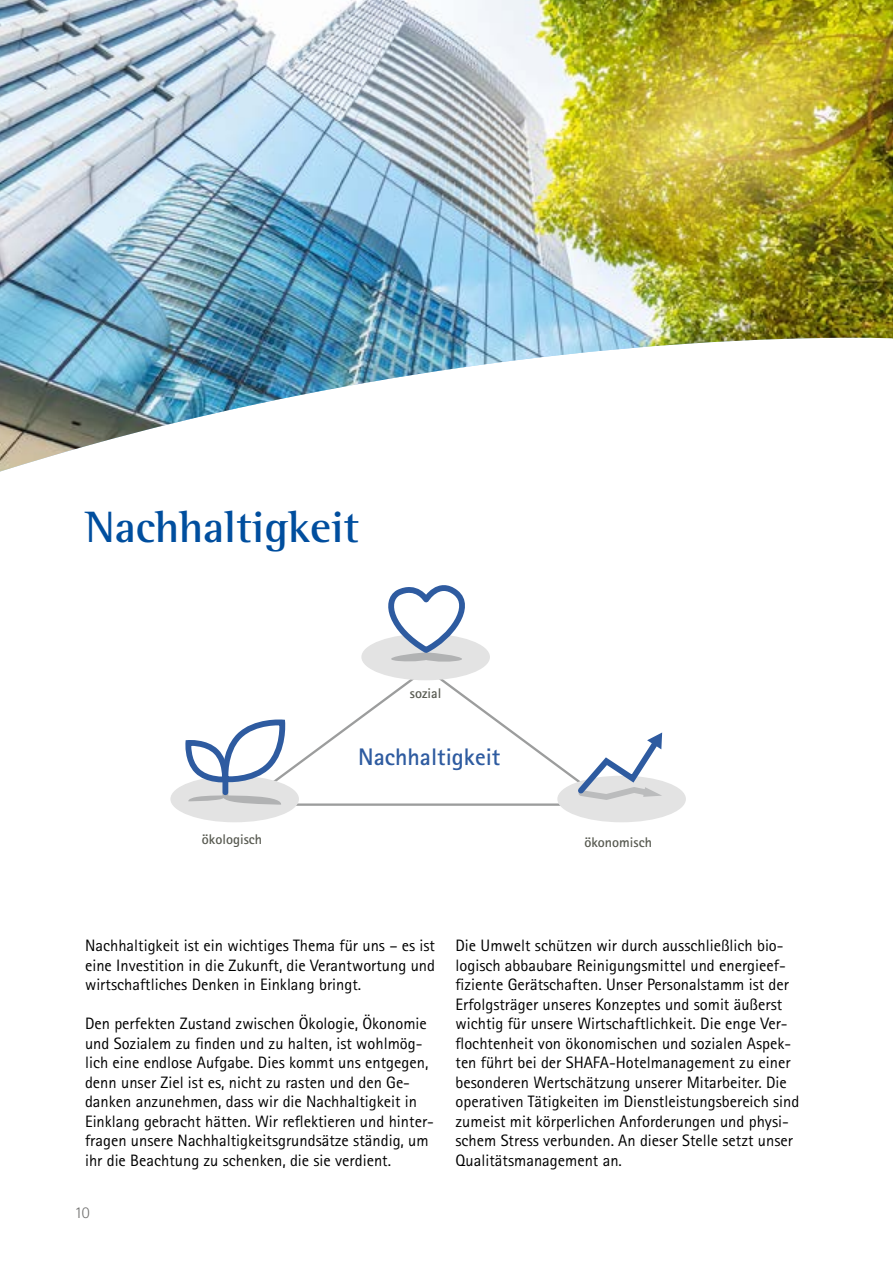
<style>
.page{position:relative;width:893px;height:1263px;background:#fff}
.page>*{position:absolute;margin:0;border:0;box-sizing:border-box;transform-origin:0 0}
.t1{font:700 45px "Rotis Semi Serif";color:#004e9e}
.t2{font:700 24px "Rotis Sans Serif";color:#2e5ba0}
.t3{font:16.5px/19.5px "Rotis Sans Serif";color:#000}
.t4{font:300 16.5px "Rotis Sans Serif";color:#6f6f6e}
.t5{font:700 14.1px "Rotis Sans Serif";color:#585a51}
</style>
<div class="page">
<img style="left:0;top:0;width:893px;height:472px">
<svg style="left:293px;top:665px;width:280px;height:142px"></svg>
<div style="left:170px;top:776px;width:129px;height:46px;background:#e3e3e3;border-radius:50%"></div>
<div style="left:557px;top:776px;width:129px;height:46px;background:#e3e3e3;border-radius:50%"></div>
<div style="left:361px;top:634px;width:129px;height:46px;background:#e3e3e3;border-radius:50%"></div>
<svg style="left:184px;top:719px;width:109px;height:86px"></svg>
<div style="left:222px;top:779px;width:6px;height:13px;background:#2e5ba0"></div>
<svg style="left:573px;top:732px;width:91px;height:68px"></svg>
<svg style="left:386px;top:585px;width:85px;height:77px"></svg>
<h1 class="t1" style="left:85px;top:499px;width:276px">Nachhaltigkeit</h1>
<p class="t5" style="left:410px;top:685px;width:33px">sozial</p>
<h2 class="t2" style="left:358px;top:741px;width:144px">Nachhaltigkeit</h2>
<p class="t5" style="left:202px;top:831px;width:62px">ökologisch</p>
<p class="t5" style="left:584px;top:833px;width:69px">ökonomisch</p>
<p class="t3" style="left:85px;top:936px;width:352px;text-align:justify">Nachhaltigkeit ist ein wichtiges Thema für uns – es ist eine Investition in die Zukunft, die Verantwortung und wirtschaftliches Denken in Einklang bringt.</p>
<p class="t3" style="left:85px;top:1014px;width:350px">Den perfekten Zustand zwischen Ökologie, Ökonomie und Sozialem zu finden und zu halten, ist wohlmög&shy;lich eine endlose Aufgabe. Dies kommt uns entgegen, denn unser Ziel ist es, nicht zu rasten und den Ge&shy;danken anzunehmen, dass wir die Nachhaltigkeit in Einklang gebracht hätten. Wir reflektieren und hinter&shy;fragen unsere Nachhaltigkeitsgrundsätze ständig, um ihr die Beachtung zu schenken, die sie verdient.</p>
<p class="t4" style="left:74px;top:1203px;width:17px">10</p>
<p class="t3" style="left:455px;top:936px;width:345px">Die Umwelt schützen wir durch ausschließlich bio&shy;logisch abbaubare Reinigungsmittel und energieef&shy;fiziente Gerätschaften. Unser Personalstamm ist der Erfolgsträger unseres Konzeptes und somit äußerst wichtig für unsere Wirtschaftlichkeit. Die enge Ver&shy;flochtenheit von ökonomischen und sozialen Aspek&shy;ten führt bei der SHAFA-Hotelmanagement zu einer besonderen Wertschätzung unserer Mitarbeiter. Die operativen Tätigkeiten im Dienstleistungsbereich sind zumeist mit körperlichen Anforderungen und physi&shy;schem Stress verbunden. An dieser Stelle setzt unser Qualitätsmanagement an.</p>
</div>
